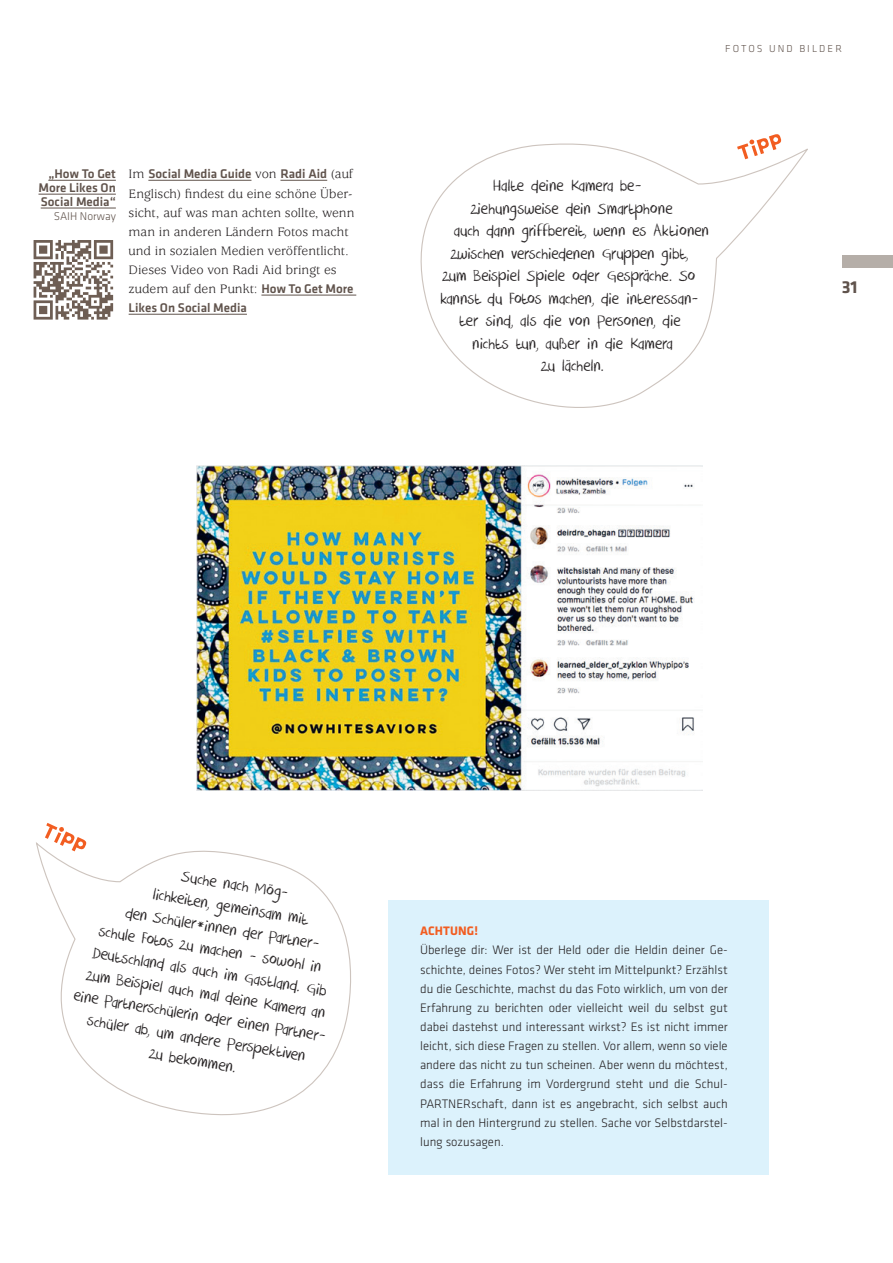
<style>
.page{position:relative;width:893px;height:1263px;background:#fff}
.page>*{position:absolute;margin:0;border:0;box-sizing:border-box;transform-origin:0 0}
.t1{font:18px "DK Crayon Crumble";color:#231f20}
.t2{font:700 18px "Klavika Basic";color:#60534c}
.t3{font:13.5px/19.2px "Usherwood Std";color:#231f20}
.t4{font:500 13.05px/13.8px "Klavika Basic";color:#60534c;text-align:justify}
.t5{font:300 12.75px/19.2px "Klavika Basic";color:#231f20;text-align:justify}
.t6{font:700 12.75px "Klavika Basic";letter-spacing:.01em;color:#f25d21}
.t7{font:300 11.7px "Klavika Basic";color:#60534c}
.t8{font:300 10.5px "Klavika Basic";letter-spacing:.2em;color:#60534c}
.s1{font-family:"Usherwood Std";font-weight:400;font-size:13.5px;color:#231f20}
.s2{font-family:"Klavika Basic";font-weight:500;font-size:13.05px;color:#60534c}
</style>
<div class="page">
<div style="left:842px;top:255px;width:51px;height:13px;background:#b5aea8"></div>
<hr style="left:148px;top:180px;width:103px;height:1px;background:#60534c">
<hr style="left:280px;top:180px;width:47px;height:1px;background:#60534c">
<hr style="left:261px;top:295px;width:95px;height:1px;background:#60534c">
<hr style="left:129px;top:314px;width:118px;height:1px;background:#60534c">
<div style="left:388px;top:900px;width:381px;height:274px;background:#dcf2fc"></div>
<hr style="left:48px;top:180px;width:68px;height:1px;background:#60534c">
<hr style="left:38px;top:194px;width:78px;height:1px;background:#60534c">
<hr style="left:41px;top:208px;width:75px;height:1px;background:#60534c">
<svg style="left:420px;top:143px;width:388px;height:265px"></svg>
<svg style="left:737px;top:134px;width:45px;height:25px"></svg>
<img style="left:197px;top:465px;width:506px;height:326px">
<svg style="left:36px;top:842px;width:315px;height:274px"></svg>
<svg style="left:45px;top:823px;width:42px;height:28px"></svg>
<svg style="left:33px;top:240px;width:81px;height:80px"></svg>
<svg style="left:34px;top:240px;width:79px;height:80px"></svg>
<p class="t4" style="left:38px;top:167px;width:79px;text-indent:10px">„How To Get More Likes On Social Media“</p>
<p class="t7" style="left:54px;top:209px;width:64px">SAIH Norway</p>
<p class="t4" style="left:129px;top:167px;width:226px"><span class="s1">Im</span> Social Media Guide <span class="s1">von</span> Radi Aid <span class="s1">(auf</span></p>
<p class="t3" style="left:129px;top:184px;width:227px">Englisch) findest du eine schöne Über&shy;sicht, auf was man achten sollte, wenn man in anderen Ländern Fotos macht und in sozialen Medien veröffentlicht.</p>
<p class="t3" style="left:129px;top:261px;width:226px">Dieses Video von Radi Aid bringt es zudem auf den Punkt: <span class="s2">How To Get More</span></p>
<p class="t4" style="left:129px;top:301px;width:120px">Likes On Social Media</p>
<p class="t8" style="left:725px;top:43px;width:118px">FOTOS UND BILDER</p>
<p class="t1" style="left:493px;top:175px;width:150px">Halte deine Kamera be-</p>
<p class="t1" style="left:470px;top:198px;width:204px">ziehungsweise dein Smartphone</p>
<p class="t1" style="left:454px;top:220px;width:257px">auch dann griffbereit, wenn es Aktionen</p>
<p class="t1" style="left:451px;top:243px;width:239px">zwischen verschiedenen Gruppen gibt,</p>
<p class="t1" style="left:442px;top:265px;width:255px">zum Beispiel Spiele oder Gespräche. So</p>
<p class="t1" style="left:440px;top:288px;width:259px">kannst du Fotos machen, die interessan-</p>
<p class="t1" style="left:459px;top:310px;width:223px">ter sind, als die von Personen, die</p>
<p class="t1" style="left:472px;top:333px;width:202px">nichts tun, außer in die Kamera</p>
<p class="t1" style="left:541px;top:355px;width:65px">zu lächeln.</p>
<h1 class="t2" style="left:842px;top:274px;width:17px">31</h1>
<p class="t1" style="left:183px;top:865px;width:110px;rotate:9deg">Suche nach Mög-</p>
<p class="t1" style="left:155px;top:884px;width:159px;rotate:9deg">lichkeiten, gemeinsam mit</p>
<p class="t1" style="left:127px;top:902px;width:200px;rotate:9deg">den Schüler*innen der Partner-</p>
<p class="t1" style="left:100px;top:921px;width:227px;rotate:9deg">schule Fotos zu machen - sowohl in</p>
<p class="t1" style="left:95px;top:942px;width:238px;rotate:9deg">Deutschland als auch im Gastland. Gib</p>
<p class="t1" style="left:88px;top:964px;width:244px;rotate:9deg">zum Beispiel auch mal deine Kamera an</p>
<p class="t1" style="left:76px;top:985px;width:259px;rotate:9deg">eine Partnerschülerin oder einen Partner-</p>
<p class="t1" style="left:89px;top:1010px;width:223px;rotate:9deg">schüler ab, um andere Perspektiven</p>
<p class="t1" style="left:151px;top:1042px;width:89px;rotate:9deg">zu bekommen.</p>
<p class="t6" style="left:420px;top:922px;width:60px">ACHTUNG!</p>
<p class="t5" style="left:420px;top:940px;width:309px">Überlege dir: Wer ist der Held oder die Heldin deiner Ge&shy;schichte, deines Fotos? Wer steht im Mittelpunkt? Erzählst du die Geschichte, machst du das Foto wirklich, um von der Erfahrung zu berichten oder vielleicht weil du selbst gut dabei dastehst und interessant wirkst? Es ist nicht immer leicht, sich diese Fragen zu stellen. Vor allem, wenn so viele andere das nicht zu tun scheinen. Aber wenn du möchtest, dass die Erfahrung im Vordergrund steht und die Schul-PARTNERschaft, dann ist es angebracht, sich selbst auch mal in den Hintergrund zu stellen. Sache vor Selbstdarstel&shy;lung sozusagen.</p>
</div>
